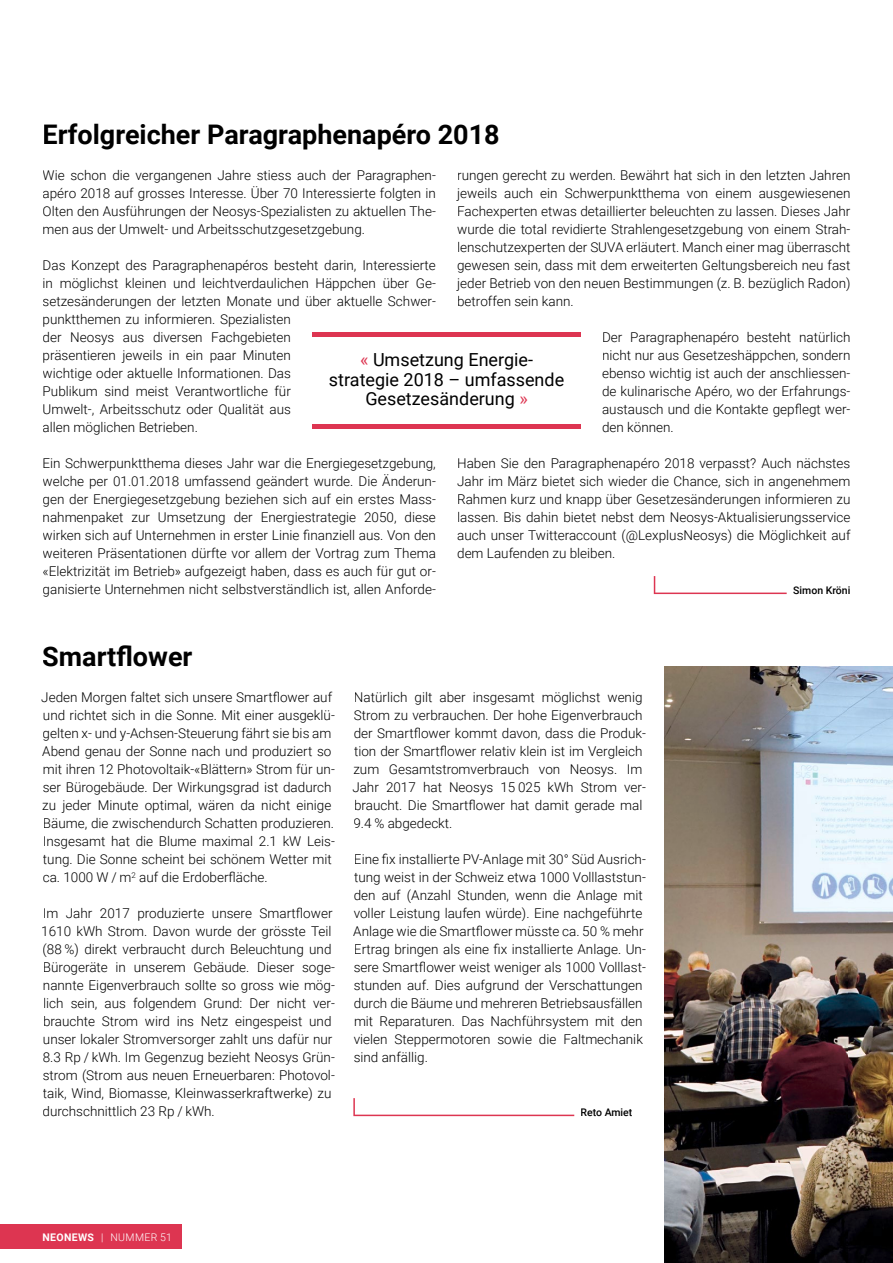
<style>
.page{position:relative;width:893px;height:1263px;background:#fff}
.page>*{position:absolute;margin:0;border:0;box-sizing:border-box;transform-origin:0 0}
.t1{font:700 27px "Roboto";color:#000}
.t2{font:18px/19.5px "Roboto";color:#000;text-align:center}
.t3{font:300 13.5px/18px "Roboto";color:#000}
.t4{font:500 10.5px "Roboto";color:#000}
.t5{font:300 10.5px "Roboto";letter-spacing:.035em;color:#fff}
.s1{color:#dd3551}
.s2{font-weight:700}
</style>
<div class="page">
<div style="left:0;top:1224px;width:182px;height:25px;background:#dd3551"></div>
<div style="left:312px;top:332px;width:269px;height:5px;background:#dd3551"></div>
<hr style="left:312px;top:424px;width:269px;height:4px;background:#dd3551">
<svg style="left:654px;top:576px;width:133px;height:18px"></svg>
<svg style="left:353px;top:1098px;width:221px;height:18px"></svg>
<img style="left:664px;top:666px;width:229px;height:597px">
<h1 class="t1" style="left:43px;top:115px;width:459px">Erfolgreicher Paragraphenapéro 2018</h1>
<p class="t3" style="left:43px;top:166px;width:395px;text-align:justify">Wie schon die vergangenen Jahre stiess auch der Paragraphen&shy;apéro 2018 auf grosses Interesse. Über 70 Interessierte folgten in Olten den Ausführungen der Neosys-Spezialisten zu aktuellen The&shy;men aus der Umwelt- und Arbeitsschutzgesetzgebung.</p>
<p class="t3" style="left:43px;top:256px;width:395px">Das Konzept des Paragraphenapéros besteht darin, Interessierte in möglichst kleinen und leichtverdaulichen Häppchen über Ge&shy;setzesänderungen der letzten Monate und über aktuelle Schwer&shy;punktthemen zu informieren. Spezialisten<br>der Neosys aus diversen Fachgebieten<br>präsentieren jeweils in ein paar Minuten<br>wichtige oder aktuelle Informationen. Das<br>Publikum sind meist Verantwortliche für<br>Umwelt-, Arbeitsschutz oder Qualität aus<br>allen möglichen Betrieben.</p>
<p class="t3" style="left:43px;top:454px;width:395px;text-align:justify">Ein Schwerpunktthema dieses Jahr war die Energiegesetzgebung, welche per 01.01.2018 umfassend geändert wurde. Die Änderun&shy;gen der Energiegesetzgebung beziehen sich auf ein erstes Mass&shy;nahmenpaket zur Umsetzung der Energiestrategie 2050, diese wirken sich auf Unternehmen in erster Linie finanziell aus. Von den weiteren Präsentationen dürfte vor allem der Vortrag zum Thema «Elektrizität im Betrieb» aufgezeigt haben, dass es auch für gut or&shy;ganisierte Unternehmen nicht selbstverständlich ist, allen Anforde-</p>
<p class="t3" style="left:457px;top:166px;width:395px;text-align:justify">rungen gerecht zu werden. Bewährt hat sich in den letzten Jahren jeweils auch ein Schwerpunktthema von einem ausgewiesenen Fachexperten etwas detaillierter beleuchten zu lassen. Dieses Jahr wurde die total revidierte Strahlengesetzgebung von einem Strah&shy;lenschutzexperten der SUVA erläutert. Manch einer mag überrascht gewesen sein, dass mit dem erweiterten Geltungsbereich neu fast jeder Betrieb von den neuen Bestimmungen (z. B. bezüglich Radon) betroffen sein kann.</p>
<p class="t3" style="left:602px;top:328px;width:250px;text-align:justify">Der Paragraphenapéro besteht natürlich nicht nur aus Gesetzeshäppchen, sondern ebenso wichtig ist auch der anschliessen&shy;de kulinarische Apéro, wo der Erfahrungs&shy;austausch und die Kontakte gepflegt wer&shy;den können.</p>
<p class="t3" style="left:457px;top:454px;width:395px;text-align:justify">Haben Sie den Paragraphenapéro 2018 verpasst? Auch nächstes Jahr im März bietet sich wieder die Chance, sich in angenehmem Rahmen kurz und knapp über Gesetzesänderungen informieren zu lassen. Bis dahin bietet nebst dem Neosys-Aktualisierungsservice auch unser Twitteraccount (@LexplusNeosys) die Möglichkeit auf dem Laufenden zu bleiben.</p>
<h2 class="t2" style="left:329px;top:349px;width:237px"><span class="s1">«</span> Umsetzung Energie - strategie 2018 – umfassende<br>Gesetzesänderung <span class="s1">»</span></h2>
<p class="t4" style="left:793px;top:583px;width:59px">Simon Kröni</p>
<h1 class="t1" style="left:42px;top:637px;width:152px">Smartflower</h1>
<p class="t3" style="left:41px;top:688px;width:295px">Jeden Morgen faltet sich unsere Smartflower auf und richtet sich in die Sonne. Mit einer ausgeklü&shy;gelten x- und y-Achsen-Steuerung fährt sie bis am Abend genau der Sonne nach und produziert so mit ihren 12 Photovoltaik-«Blättern» Strom für un&shy;ser Bürogebäude. Der Wirkungsgrad ist dadurch zu jeder Minute optimal, wären da nicht einige Bäume, die zwischendurch Schatten produzieren.<br>Insgesamt hat die Blume maximal 2.1 kW Leis&shy;tung. Die Sonne scheint bei schönem Wetter mit ca. 1000 W / m<sup>2</sup> auf die Erdoberfläche.</p>
<p class="t3" style="left:41px;top:904px;width:295px">Im Jahr 2017 produzierte unsere Smartflower 1610 kWh Strom. Davon wurde der grösste Teil (88 %) direkt verbraucht durch Beleuchtung und Bürogeräte in unserem Gebäude. Dieser soge&shy;nannte Eigenverbrauch sollte so gross wie mög&shy;lich sein, aus folgendem Grund: Der nicht ver&shy;brauchte Strom wird ins Netz eingespeist und unser lokaler Stromversorger zahlt uns dafür nur 8.3 Rp / kWh. Im Gegenzug bezieht Neosys Grün&shy;strom (Strom aus neuen Erneuerbaren: Photovol&shy;taik, Wind, Biomasse, Kleinwasserkraftwerke) zu durchschnittlich 23 Rp / kWh.</p>
<p class="t3" style="left:352px;top:688px;width:295px">Natürlich gilt aber insgesamt möglichst wenig Strom zu verbrauchen. Der hohe Eigenverbrauch der Smartflower kommt davon, dass die Produk&shy;tion der Smartflower relativ klein ist im Vergleich zum Gesamtstromverbrauch von Neosys. Im Jahr 2017 hat Neosys 15 025 kWh Strom ver&shy;braucht. Die Smartflower hat damit gerade mal 9.4 % abgedeckt.</p>
<p class="t3" style="left:353px;top:850px;width:294px">Eine fix installierte PV-Anlage mit 30° Süd Ausrich&shy;tung weist in der Schweiz etwa 1000 Volllaststun&shy;den auf (Anzahl Stunden, wenn die Anlage mit voller Leistung laufen würde). Eine nachgeführte Anlage wie die Smartflower müsste ca. 50 % mehr Ertrag bringen als eine fix installierte Anlage. Un&shy;sere Smartflower weist weniger als 1000 Volllast&shy;stunden auf. Dies aufgrund der Verschattungen durch die Bäume und mehreren Betriebsausfällen mit Reparaturen. Das Nachführsystem mit den vielen Steppermotoren sowie die Faltmechanik sind anfällig.</p>
<p class="t4" style="left:581px;top:1105px;width:53px">Reto Amiet</p>
<p class="t5" style="left:42px;top:1229px;width:131px"><span class="s2">NEONEWS</span> | NUMMER 51</p>
</div>
